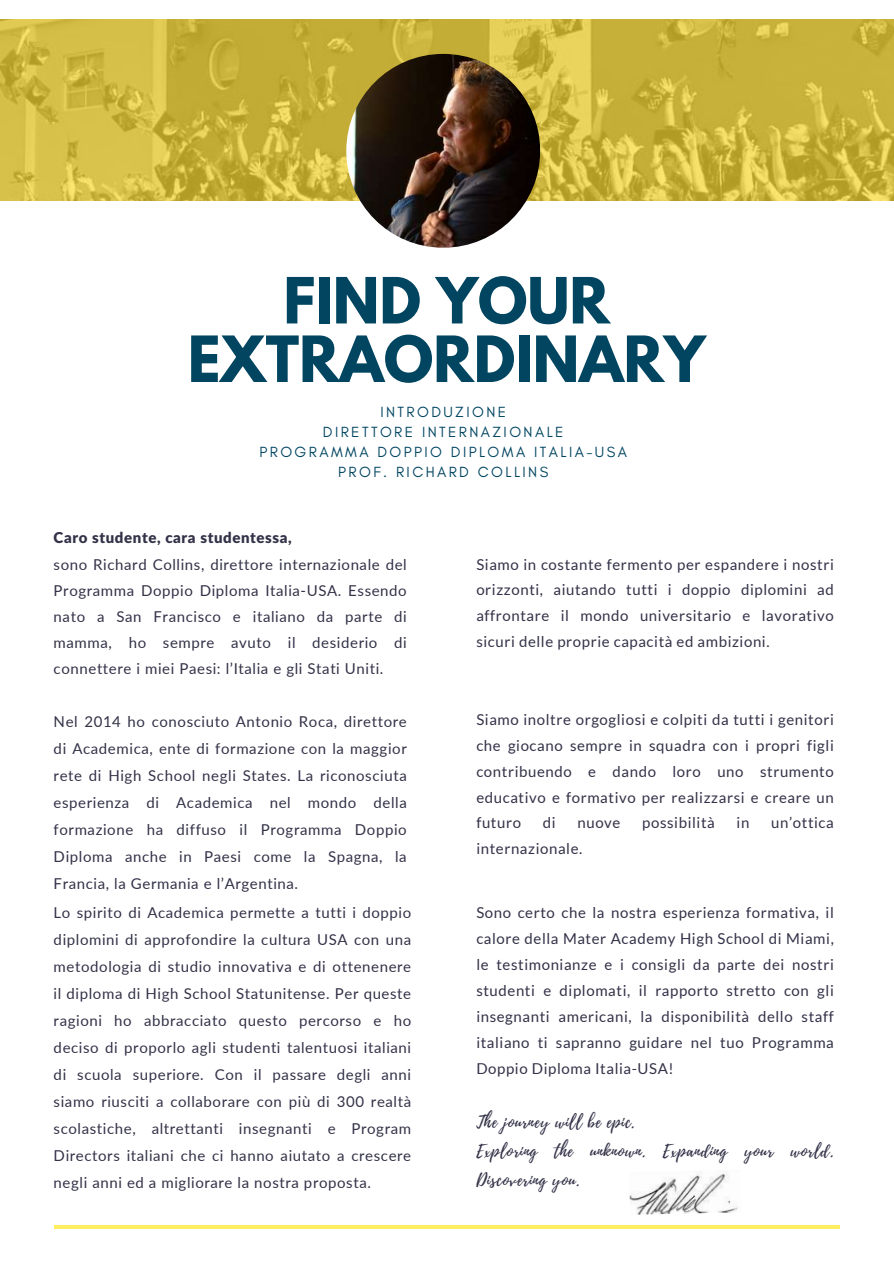
<style>
.page{position:relative;width:894px;height:1264px;background:#fff}
.page>*{position:absolute;margin:0;border:0;box-sizing:border-box;transform-origin:0 0}
.t1{font:700 56.4px/58.5px "League Spartan";color:#014561;text-align:center}
.t2{font:16.5px/29.2px "Playlist Script";letter-spacing:.04em;color:#333248}
.t3{font:15px/25.8px "Lato";letter-spacing:.04em;color:#333248;text-align:justify}
.t4{font:15px/20.2px "Glacial Indifference";letter-spacing:.16em;color:#014561;text-align:center}
.t5{font:900 15px "Lato Latin";letter-spacing:.04em;color:#333248}
</style>
<div class="page">
<hr style="left:54px;top:1225px;width:785px;height:3px;background:#ffef60">
<svg style="left:0;top:20px;width:893px;height:181px;background:#cdb640"></svg>
<img style="left:346px;top:54px;width:194px;height:194px;border-radius:50%">
<img style="left:629px;top:1171px;width:109px;height:43px">
<h1 class="t1" style="left:188px;top:279px;width:519px">FIND YOUR<br>EXTRAORDINARY</h1>
<p class="t4" style="left:259px;top:401px;width:369px">INTRODUZIONE<br>DIRETTORE INTERNAZIONALE<br>PROGRAMMA DOPPIO DIPLOMA ITALIA-USA<br>PROF. RICHARD COLLINS</p>
<p class="t5" style="left:54px;top:531px;width:239px">Caro studente, cara studentessa,</p>
<p class="t3" style="left:54px;top:551px;width:354px">sono Richard Collins, direttore internazionale del Programma Doppio Diploma Italia-USA. Essendo nato a San Francisco e italiano da parte di mamma, ho sempre avuto il desiderio di connettere i miei Paesi: l’Italia e gli Stati Uniti.</p>
<p class="t3" style="left:54px;top:707px;width:354px;line-height:27px">Nel 2014 ho conosciuto Antonio Roca, direttore di Academica, ente di formazione con la maggior rete di High School negli States. La riconosciuta esperienza di Academica nel mondo della formazione ha diffuso il Programma Doppio Diploma anche in Paesi come la Spagna, la Francia, la Germania e l’Argentina.</p>
<p class="t3" style="left:54px;top:898px;width:359px;line-height:27px">Lo spirito di Academica permette a tutti i doppio diplomini di approfondire la cultura USA con una metodologia di studio innovativa e di ottenenere il diploma di High School Statunitense. Per queste ragioni ho abbracciato questo percorso e ho deciso di proporlo agli studenti talentuosi italiani di scuola superiore. Con il passare degli anni siamo riusciti a collaborare con più di 300 realtà scolastiche, altrettanti insegnanti e Program Directors italiani che ci hanno aiutato a crescere negli anni ed a migliorare la nostra proposta.</p>
<p class="t3" style="left:476px;top:551px;width:359px">Siamo in costante fermento per espandere i nostri orizzonti, aiutando tutti i doppio diplomini ad affrontare il mondo universitario e lavorativo sicuri delle proprie capacità ed ambizioni.</p>
<p class="t3" style="left:476px;top:706px;width:359px">Siamo inoltre orgogliosi e colpiti da tutti i genitori che giocano sempre in squadra con i propri figli contribuendo e dando loro uno strumento educativo e formativo per realizzarsi e creare un futuro</p>
<p class="t3" style="left:542px;top:809px;width:14px">di</p>
<p class="t3" style="left:577px;top:809px;width:44px">nuove</p>
<p class="t3" style="left:642px;top:809px;width:74px">possibilità</p>
<p class="t3" style="left:736px;top:809px;width:14px">in</p>
<p class="t3" style="left:771px;top:809px;width:64px">un’ottica</p>
<p class="t3" style="left:476px;top:835px;width:107px">internazionale.</p>
<p class="t3" style="left:476px;top:899px;width:359px">Sono certo che la nostra esperienza formativa, il calore della Mater Academy High School di Miami, le testimonianze e i consigli da parte dei nostri studenti e diplomati, il rapporto stretto con gli insegnanti americani, la disponibilità dello staff italiano ti sapranno guidare nel tuo Programma Doppio Diploma Italia-USA!</p>
<p class="t2" style="left:476px;top:1107px;width:359px">The journey will be epic.<br>Exploring the unknown. Expanding your world.<br>Discovering you.</p>
</div>
